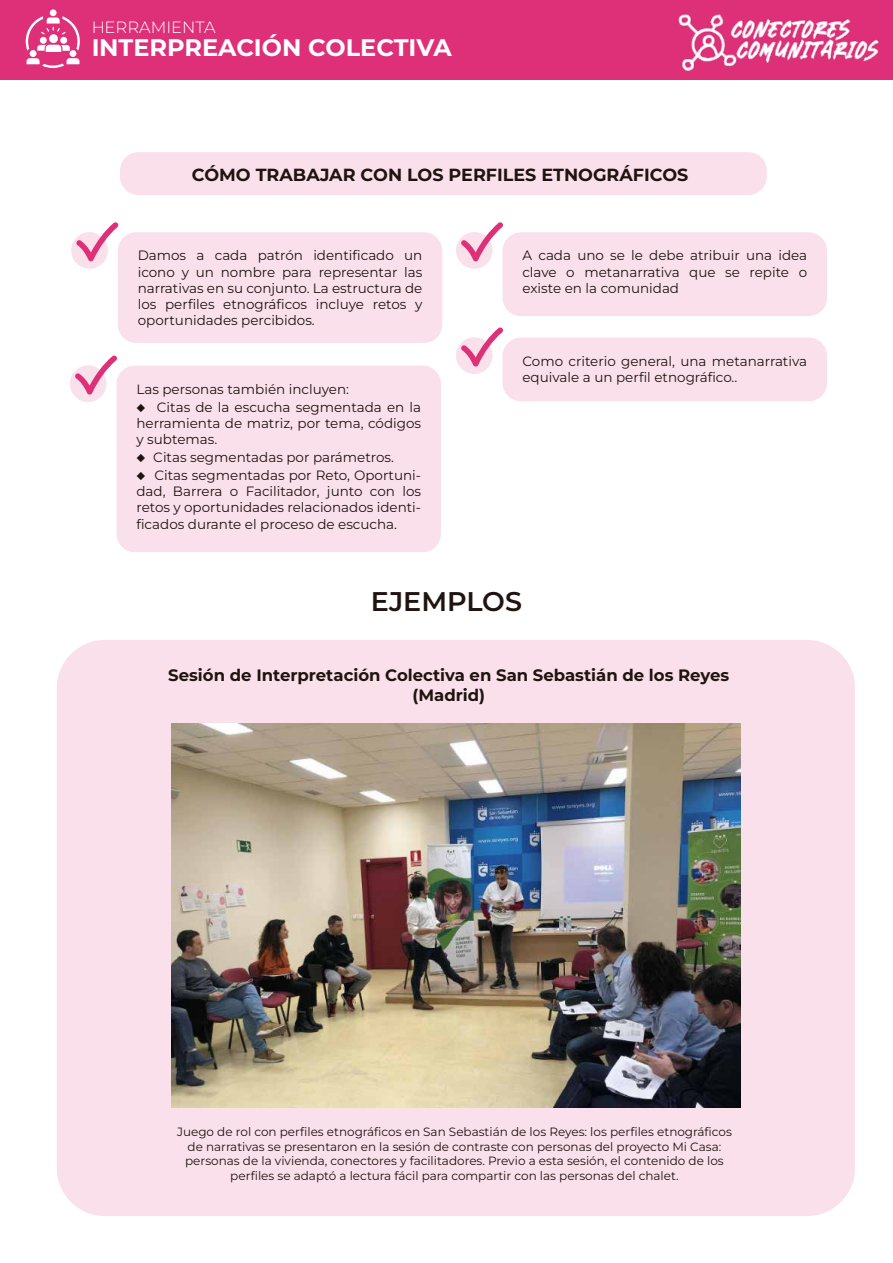
<style>
.page{position:relative;width:893px;height:1263px;background:#fff}
.page>*{position:absolute;margin:0;border:0;box-sizing:border-box;transform-origin:0 0}
.t1{font:600 27px "Montserrat";color:#1f1410}
.t2{font:700 24px "Montserrat";color:#fff}
.t3{font:700 17.55px "Montserrat";color:#1f1410}
.t4{font:700 16.5px/19.8px "Montserrat";color:#1f1410;text-align:center}
.t5{font:300 16.35px "Montserrat";color:#fff}
.t6{font:13.5px/16.2px "Montserrat";color:#1f1410;text-align:justify}
.t7{font:12px/14.4px "Montserrat";color:#1f1410;text-align:center}
.s1{font-size:15px}
</style>
<div class="page">
<div style="left:120px;top:152px;width:647px;height:43px;background:#fae0eb;border-radius:18px"></div>
<div style="left:118px;top:232px;width:324px;height:111px;background:#fae0eb;border-radius:18px"></div>
<svg style="left:71px;top:232px;width:37px;height:37px"></svg>
<svg style="left:76px;top:222px;width:43px;height:40px"></svg>
<div style="left:503px;top:337px;width:324px;height:64px;background:#fae0eb;border-radius:18px"></div>
<div style="left:456px;top:337px;width:37px;height:37px;background:#fae0eb;border-radius:18px"></div>
<svg style="left:461px;top:327px;width:42px;height:40px"></svg>
<div style="left:503px;top:232px;width:324px;height:84px;background:#fae0eb;border-radius:18px"></div>
<div style="left:456px;top:232px;width:37px;height:37px;background:#fae0eb;border-radius:18px"></div>
<svg style="left:461px;top:222px;width:42px;height:40px"></svg>
<div style="left:116px;top:365px;width:325px;height:187px;background:#fae0eb;border-radius:18px"></div>
<div style="left:70px;top:365px;width:37px;height:37px;background:#fae0eb;border-radius:18px"></div>
<svg style="left:75px;top:355px;width:42px;height:40px"></svg>
<div style="left:57px;top:640px;width:798px;height:576px;background:#fae0eb;border-radius:48px"></div>
<div style="left:0;top:0;width:893px;height:79px;background:#de3079"></div>
<div style="left:70px;top:50px;width:6px;height:7px;background:#fff;border-radius:50%"></div>
<div style="left:50px;top:9px;width:7px;height:7px;background:#fff;border-radius:50%"></div>
<div style="left:30px;top:50px;width:7px;height:7px;background:#fff;border-radius:50%"></div>
<svg style="left:27px;top:58px;width:52px;height:10px"></svg>
<svg style="left:26px;top:16px;width:54px;height:36px"></svg>
<img style="left:172px;top:723px;width:568px;height:384px">
<p class="t5" style="left:91px;top:17px;width:126px">HERRAMIENTA</p>
<h2 class="t2" style="left:91px;top:33px;width:362px">INTERPREACIÓN COLECTIVA</h2>
<p class="t3" style="left:192px;top:164px;width:498px">CÓMO TRABAJAR CON LOS PERFILES ETNOGRÁFICOS</p>
<p class="t6" style="left:138px;top:247px;width:286px">Damos a cada patrón identificado un icono y un nombre para representar las narrativas en su conjunto. La estructura de los perfiles etnográficos incluye retos y oportunidades percibidos.</p>
<p class="t6" style="left:136px;top:381px;width:214px">Las personas también incluyen:</p>
<p class="t6" style="left:136px;top:399px;width:286px"><span class="s1">◆</span> Citas de la escucha segmentada en la herramienta de matriz, por tema, códigos y subtemas.</p>
<p class="t6" style="left:136px;top:449px;width:259px"><span class="s1">◆</span> Citas segmentadas por parámetros.</p>
<p class="t6" style="left:136px;top:467px;width:286px"><span class="s1">◆</span> Citas segmentadas por Reto, Oportuni&shy;dad, Barrera o Facilitador, junto con los retos y oportunidades relacionados identi&shy;ficados durante el proceso de escucha.</p>
<p class="t6" style="left:522px;top:247px;width:286px">A cada uno se le debe atribuir una idea clave o metanarrativa que se repite o existe en la comunidad</p>
<p class="t6" style="left:522px;top:353px;width:286px">Como criterio general, una metanarrativa equivale a un perfil etnográfico..</p>
<h1 class="t1" style="left:371px;top:585px;width:153px">EJEMPLOS</h1>
<p class="t4" style="left:168px;top:666px;width:562px">Sesión de Interpretación Colectiva en San Sebastián de los Reyes (Madrid)</p>
<p class="t7" style="left:177px;top:1125px;width:556px">Juego de rol con perfiles etnográficos en San Sebastián de los Reyes: los perfiles etnográficos de narrativas se presentaron en la sesión de contraste con personas del proyecto Mi Casa: personas de la vivienda, conectores y facilitadores. Previo a esta sesión, el contenido de los perfiles se adaptó a lectura fácil para compartir con las personas del chalet.</p>
</div>
